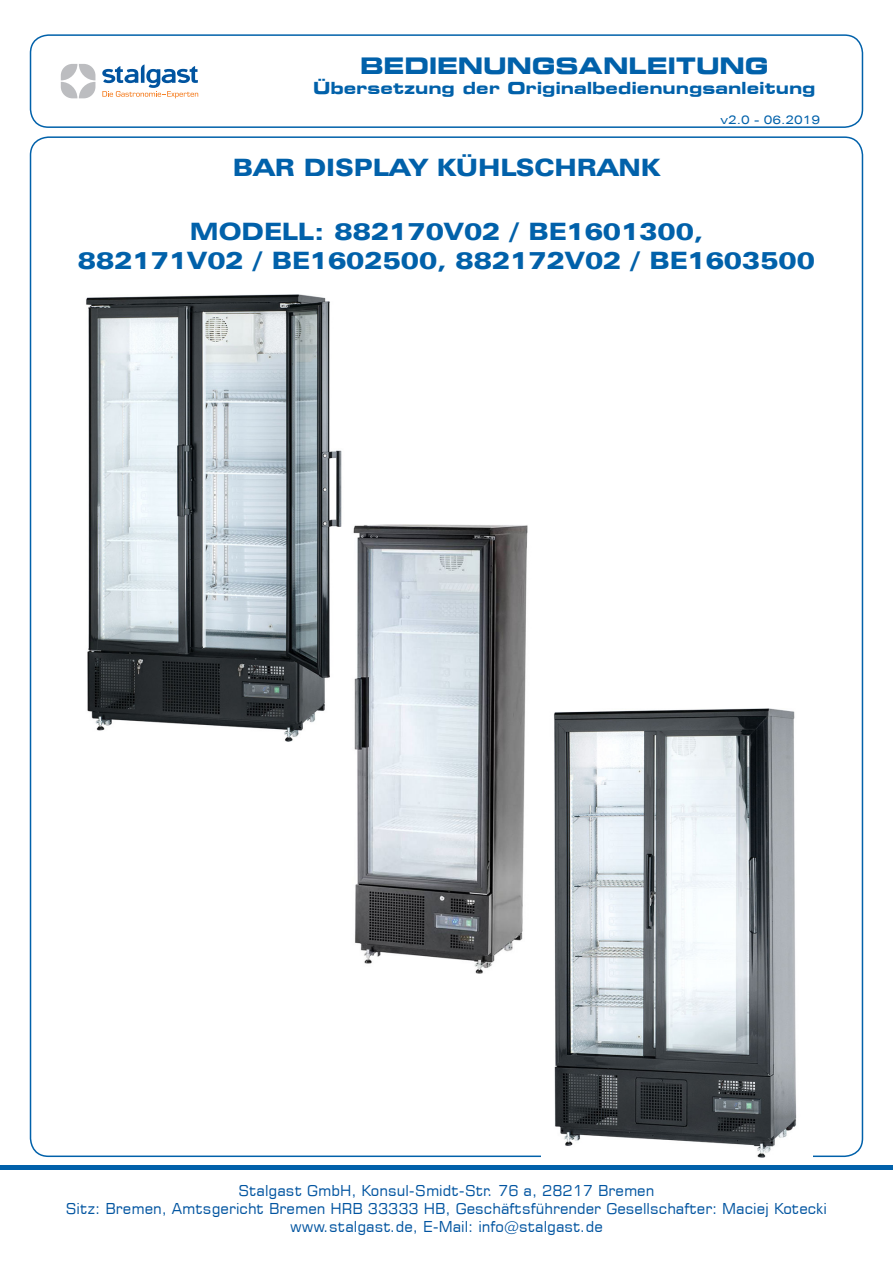
<style>
.page{position:relative;width:893px;height:1263px;background:#fff}
.page>*{position:absolute;margin:0;border:0;box-sizing:border-box;transform-origin:0 0}
.t1{font:24px "Zurich Blk Ex EU";color:#0161aa}
.t2{font:700 22.5px "Square 721 Ex EU";letter-spacing:-.005em;color:#0161aa}
.t3{font:700 16.5px "Square 721 Ex EU";letter-spacing:-.005em;color:#0161aa}
.t4{font:15px "Square 721 EU";color:#0154a0}
.t5{font:12px "Zurich Ex EU";color:#0161aa}
</style>
<div class="page">
<div style="left:30px;top:34px;width:833px;height:94px;border:2px solid #0161aa;border-radius:18px"></div>
<hr style="left:0;top:1165px;width:893px;height:4px;background:#0161aa">
<svg style="left:60px;top:64px;width:139px;height:35px"></svg>
<img style="left:554px;top:709px;width:243px;height:448px">
<img style="left:86px;top:295px;width:256px;height:447px">
<img style="left:353px;top:525px;width:175px;height:448px">
<p class="t2" style="left:360px;top:53px;width:410px">BEDIENUNGSANLEITUNG</p>
<p class="t3" style="left:313px;top:78px;width:504px">Übersetzung der Originalbedienungsanleitung</p>
<p class="t1" style="left:233px;top:153px;width:429px">BAR DISPLAY KÜHLSCHRANK</p>
<p class="t5" style="left:720px;top:112px;width:101px">v2.0 - 06.2019</p>
<p class="t1" style="left:190px;top:218px;width:515px">MODELL: 882170V02 / BE1601300,</p>
<p class="t1" style="left:78px;top:246px;width:739px">882171V02 / BE1602500, 882172V02 / BE1603500</p>
<p class="t4" style="left:239px;top:1181px;width:417px">Stalgast GmbH, Konsul-Smidt-Str. 76 a, 28217 Bremen</p>
<p class="t4" style="left:66px;top:1199px;width:763px">Sitz: Bremen, Amtsgericht Bremen HRB 33333 HB, Geschäftsführender Gesellschafter: Maciej Kotecki</p>
<p class="t4" style="left:290px;top:1217px;width:314px">www.stalgast.de, E-Mail: info@stalgast.de</p>
</div>
